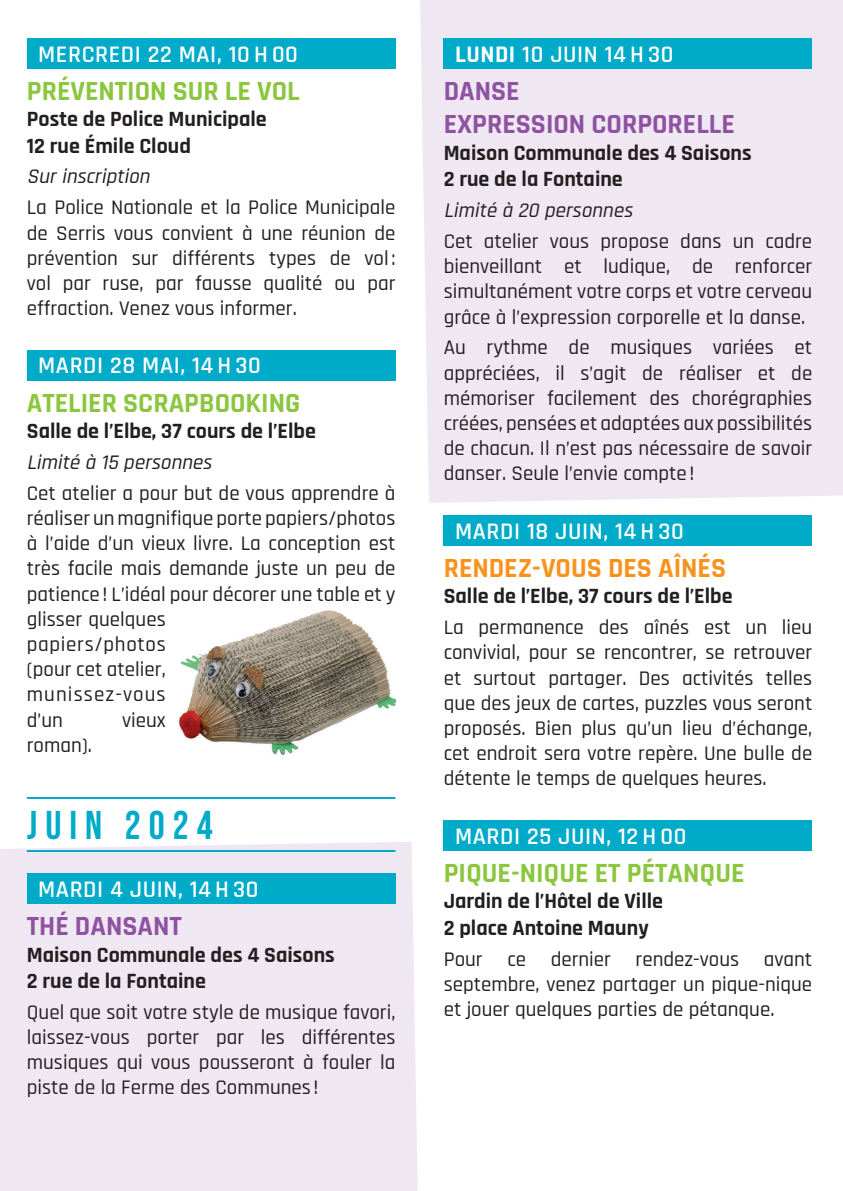
<style>
.page{position:relative;width:843px;height:1191px;background:#fff}
.page>*{position:absolute;margin:0;border:0;box-sizing:border-box;transform-origin:0 0}
.t1{font:40px "Bebas Neue";letter-spacing:.2em;color:#00aac9}
.t2{font:700 28px "Rajdhani";color:#8bc63f}
.t3{font:700 28px/33.6px "Rajdhani";color:#8e52a1}
.t4{font:700 28px "Rajdhani";color:#f7931d}
.t5{font:600 24px "Rajdhani";letter-spacing:.025em;color:#fff}
.t6{font:700 22px/26.4px "Rajdhani";color:#231f20}
.t7{font:500 21px/25.2px "Rajdhani";color:#231f20;text-align:justify}
.t8{font:italic 500 21px "Rajdhani";color:#231f20}
.s1{font-weight:700}
</style>
<div class="page">
<div style="left:0;top:842px;width:418px;height:349px;background:#efe8f3"></div>
<div style="left:420px;top:0;width:423px;height:503px;background:#efe8f3"></div>
<div style="left:27px;top:38px;width:368px;height:31px;background:#00aac9"></div>
<div style="left:27px;top:350px;width:368px;height:31px;background:#00aac9"></div>
<hr style="left:27px;top:797px;width:368px;height:2px;background:#00aac9">
<hr style="left:27px;top:850px;width:368px;height:2px;background:#00aac9">
<div style="left:27px;top:873px;width:368px;height:31px;background:#00aac9"></div>
<div style="left:444px;top:38px;width:368px;height:31px;background:#00aac9"></div>
<div style="left:444px;top:515px;width:368px;height:31px;background:#00aac9"></div>
<div style="left:444px;top:820px;width:368px;height:31px;background:#00aac9"></div>
<img style="left:178px;top:610px;width:217px;height:146px">
<p class="t5" style="left:38px;top:40px;width:261px">MERCREDI 22 MAI, 10 H 00</p>
<h2 class="t2" style="left:27px;top:74px;width:274px">PRÉVENTION SUR LE VOL</h2>
<p class="t6" style="left:27px;top:107px;width:241px">Poste de Police Municipale<br>12 rue Émile Cloud</p>
<p class="t8" style="left:27px;top:165px;width:129px">Surinscription</p>
<p class="t7" style="left:27px;top:196px;width:370px">La Police Nationale et la Police Municipale de Serris vous convient à une réunion de prévention sur différents types de vol : vol par ruse, par fausse qualité ou par effraction. Venez vous informer.</p>
<p class="t5" style="left:38px;top:351px;width:224px">MARDI 28 MAI, 14 H 30</p>
<h2 class="t2" style="left:27px;top:385px;width:275px">ATELIER SCRAPBOOKING</h2>
<p class="t6" style="left:27px;top:418px;width:290px">Salle de l’Elbe, 37 cours de l’Elbe</p>
<p class="t8" style="left:27px;top:450px;width:191px">Limité à 15 personnes</p>
<p class="t7" style="left:27px;top:481px;width:370px;text-align:left">Cet atelier a pour but de vous apprendre à réaliser un magnifique porte papiers/photos à l’aide d’un vieux livre. La conception est très facile mais demande juste un peu de patience ! L’idéal pour décorer une table et y glisser quelques<br>papiers/photos<br>(pour cet atelier,<br>munissez-vous<br>d’un</p>
<p class="t7" style="left:122px;top:708px;width:45px">vieux</p>
<p class="t7" style="left:27px;top:733px;width:67px">roman).</p>
<h1 class="t1" style="left:27px;top:802px;width:187px">juin 2024</h1>
<p class="t5" style="left:38px;top:875px;width:222px">MARDI 4 JUIN, 14 H 30</p>
<h2 class="t3" style="left:27px;top:910px;width:157px">THÉ DANSANT</h2>
<p class="t6" style="left:27px;top:942px;width:309px">Maison Communale des 4 Saisons<br>2 rue de la Fontaine</p>
<p class="t7" style="left:27px;top:1000px;width:370px">Quel que soit votre style de musique favori, laissez-vous porter par les différentes musiques qui vous pousseront à fouler la piste de la Ferme des Communes !</p>
<p class="t5" style="left:455px;top:40px;width:220px"><span class="s1">LUNDI</span> 10 JUIN 14 H 30</p>
<h2 class="t3" style="left:444px;top:75px;width:293px">DANSE<br>EXPRESSION CORPORELLE</h2>
<p class="t6" style="left:444px;top:140px;width:310px">Maison Communale des 4 Saisons<br>2 rue de la Fontaine</p>
<p class="t8" style="left:444px;top:198px;width:195px">Limité à 20 personnes</p>
<p class="t7" style="left:444px;top:229px;width:370px">Cet atelier vous propose dans un cadre bienveillant et ludique, de renforcer simultanément votre corps et votre cerveau grâce à l’expression corporelle et la danse.</p>
<p class="t7" style="left:444px;top:336px;width:370px">Au rythme de musiques variées et appréciées, il s’agit de réaliser et de mémoriser facilement des chorégraphies créées, pensées et adaptées aux possibilités de chacun. Il n’est pas nécessaire de savoir danser. Seule l’envie compte !</p>
<p class="t5" style="left:455px;top:517px;width:230px">MARDI 18 JUIN, 14 H 30</p>
<h2 class="t4" style="left:444px;top:551px;width:284px">RENDEZ-VOUS DES AÎNÉS</h2>
<p class="t6" style="left:444px;top:584px;width:290px">Salle de l’Elbe, 37 cours de l’Elbe</p>
<p class="t7" style="left:444px;top:615px;width:370px">La permanence des aînés est un lieu convivial, pour se rencontrer, se retrouver et surtout partager. Des activités telles que des jeux de cartes, puzzles vous seront proposés. Bien plus qu’un lieu d’échange, cet endroit sera votre repère. Une bulle de détente le temps de quelques heures.</p>
<p class="t5" style="left:455px;top:821px;width:233px">MARDI 25 JUIN, 12 H 00</p>
<h2 class="t2" style="left:444px;top:856px;width:302px">PIQUE-NIQUE ET PÉTANQUE</h2>
<p class="t6" style="left:444px;top:888px;width:221px">Jardin de l’Hôtel de Ville<br>2 place Antoine Mauny</p>
<p class="t7" style="left:444px;top:947px;width:370px">Pour ce dernier rendez-vous avant septembre, venez partager un pique-nique et jouer quelques parties de pétanque.</p>
</div>
